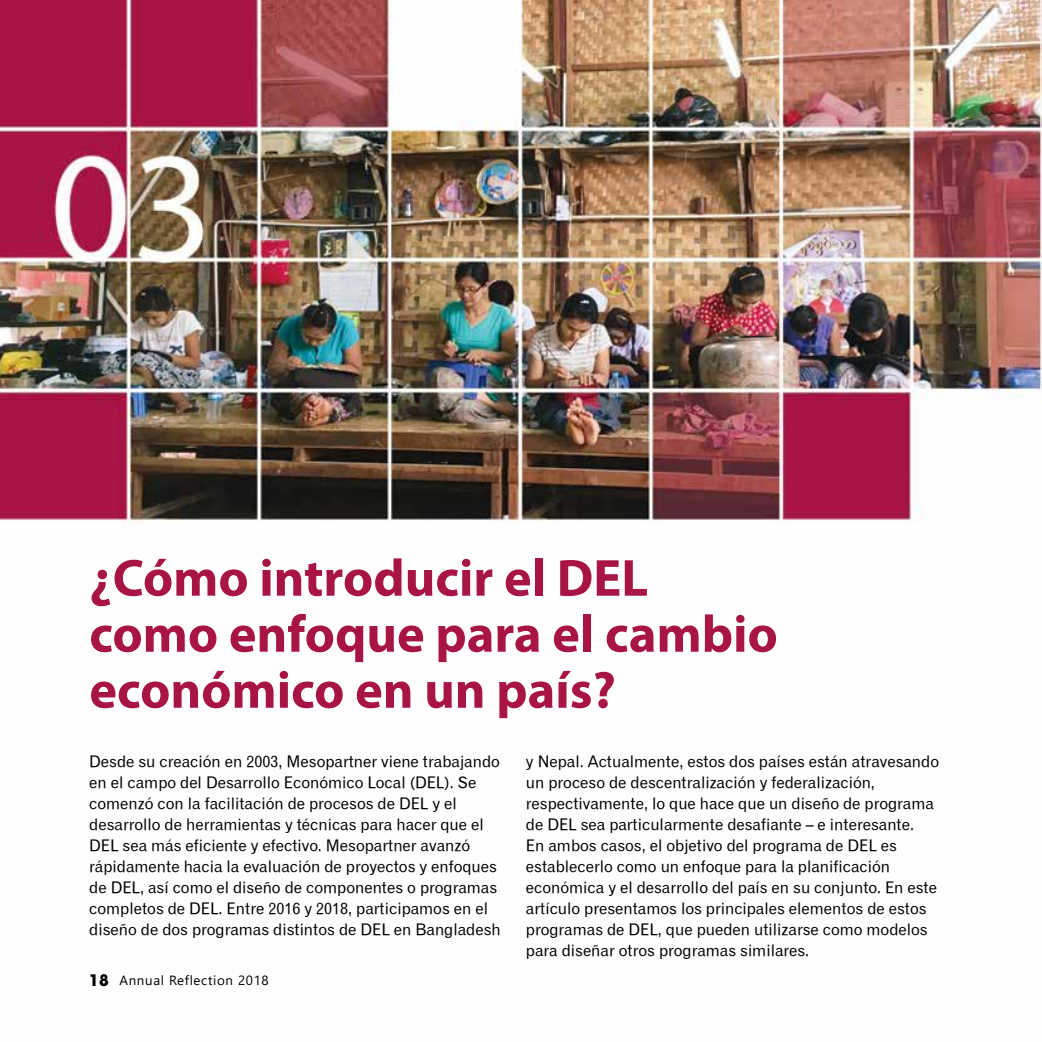
<style>
.page{position:relative;width:1042px;height:1042px;background:#fff}
.page>*{position:absolute;margin:0;border:0;box-sizing:border-box;transform-origin:0 0}
.t1{font:700 52.5px/56px "Myriad Pro";color:#a81542}
.t2{font:15.75px/21px "UVN Gio May";color:#000}
.t3{font:13.3px "Segoe UI";letter-spacing:.05em;color:#000}
.s1{font-family:"UTM Avo";font-weight:700;font-size:15.75px}
</style>
<div class="page">
<img style="left:0;top:0;width:1042px;height:523px">
<h1 class="t1" style="left:89px;top:548px;width:690px">¿Cómo introducir el DEL como enfoque para el cambio económico en un país?</h1>
<p class="t2" style="left:89px;top:749px;width:413px">Desde su creación en 2003, Mesopartner viene trabajando en el campo del Desarrollo Económico Local (DEL). Se comenzó con la facilitación de procesos de DEL y el desarrollo de herramientas y técnicas para hacer que el DEL sea más eficiente y efectivo. Mesopartner avanzó rápidamente hacia la evaluación de proyectos y enfoques de DEL, así como el diseño de componentes o programas completos de DEL. Entre 2016 y 2018, participamos en el diseño de dos programas distintos de DEL en Bangladesh</p>
<p class="t3" style="left:89px;top:971px;width:181px"><span class="s1">18</span> Annual Reflection 2018</p>
<p class="t2" style="left:526px;top:749px;width:415px">y Nepal. Actualmente, estos dos países están atravesando un proceso de descentralización y federalización, respectivamente, lo que hace que un diseño de programa de DEL sea particularmente desafiante – e interesante.<br>En ambos casos, el objetivo del programa de DEL es establecerlo como un enfoque para la planificación económica y el desarrollo del país en su conjunto. En este artículo presentamos los principales elementos de estos programas de DEL, que pueden utilizarse como modelos para diseñar otros programas similares.</p>
</div>
